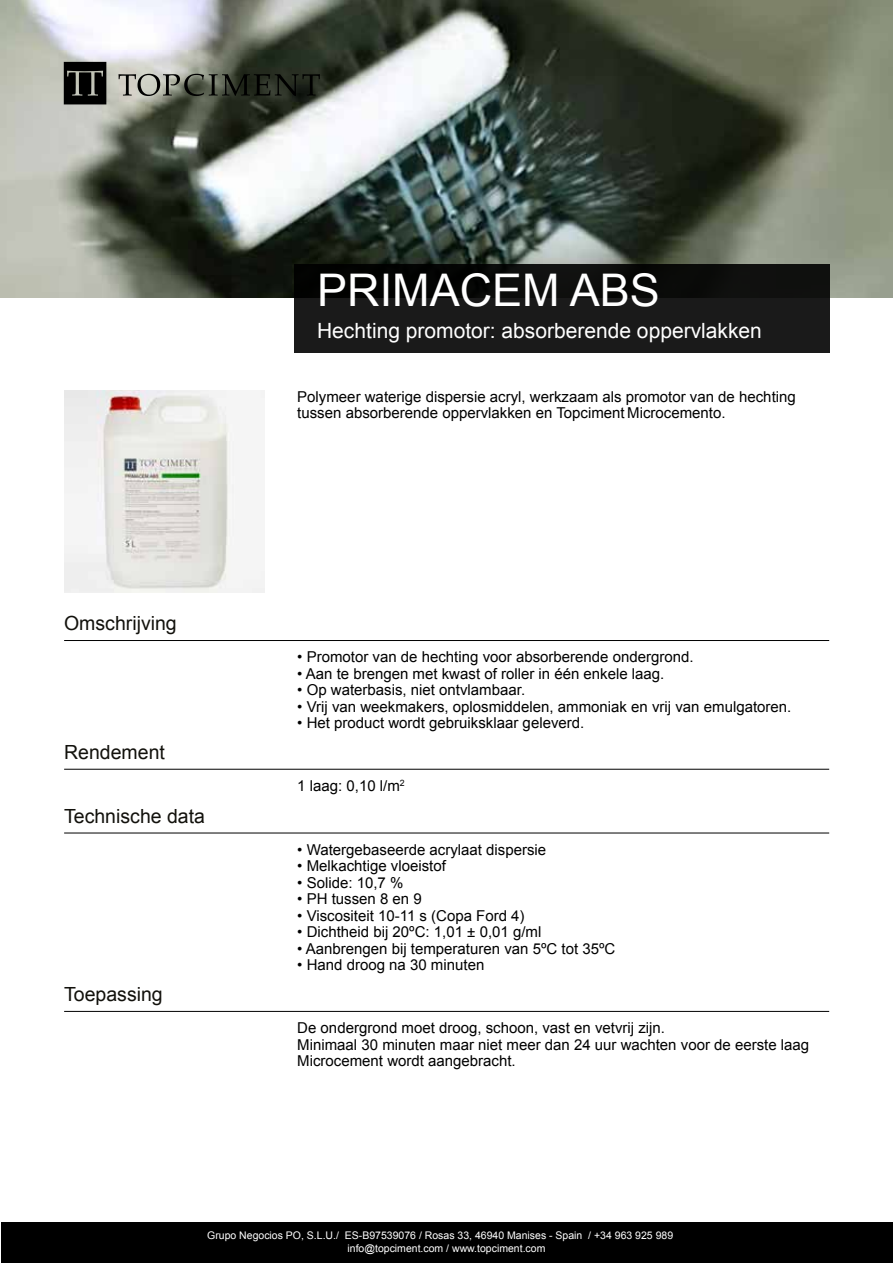
<style>
.page{position:relative;width:893px;height:1263px;background:#fff}
.page>*{position:absolute;margin:0;border:0;box-sizing:border-box;transform-origin:0 0}
.t1{font:45px "Arial";color:#fff}
.t2{font:21px "Arial";color:#fff}
.t3{font:19.5px "Arial";color:#12110c}
.t4{font:15px/16.5px "Arial";color:#000}
.t5{font:10.5px "Arial";color:#fff}
</style>
<div class="page">
<div style="left:1px;top:1222px;width:892px;height:41px;background:#000"></div>
<img style="left:64px;top:391px;width:201px;height:201px">
<img style="left:0;top:0;width:893px;height:298px">
<div style="left:294px;top:264px;width:535px;height:88px;background:linear-gradient(to bottom,#070807,#1f1f20)"></div>
<svg style="left:118px;top:74px;width:202px;height:22px"></svg>
<svg style="left:64px;top:62px;width:42px;height:42px"></svg>
<hr style="left:64px;top:640px;width:765px;height:1px;background:#000">
<hr style="left:64px;top:769px;width:765px;height:1px;background:#000">
<hr style="left:64px;top:833px;width:765px;height:1px;background:#000">
<hr style="left:64px;top:1011px;width:765px;height:1px;background:#000">
<h1 class="t1" style="left:317px;top:261px;width:344px">PRIMACEM ABS</h1>
<h2 class="t2" style="left:317px;top:317px;width:446px">Hechting promotor: absorberende oppervlakken</h2>
<h3 class="t3" style="left:64px;top:610px;width:114px">Omschrijving</h3>
<h3 class="t3" style="left:64px;top:739px;width:102px">Rendement</h3>
<h3 class="t3" style="left:64px;top:803px;width:142px">Technische data</h3>
<h3 class="t3" style="left:64px;top:981px;width:100px">Toepassing</h3>
<p class="t4" style="left:297px;top:388px;width:500px">Polymeer waterige dispersie acryl, werkzaam als promotor van de hechting tussen absorberende oppervlakken en Topciment Microcemento.</p>
<p class="t4" style="left:297px;top:649px;width:398px">• Promotor van de hechting voor absorberende ondergrond.</p>
<p class="t4" style="left:297px;top:665px;width:369px">• Aan te brengen met kwast of roller in één enkele laag.</p>
<p class="t4" style="left:297px;top:682px;width:229px">• Op waterbasis, niet ontvlambaar.</p>
<p class="t4" style="left:297px;top:698px;width:496px">• Vrij van weekmakers, oplosmiddelen, ammoniak en vrij van emulgatoren.</p>
<p class="t4" style="left:297px;top:715px;width:289px">• Het product wordt gebruiksklaar geleverd.</p>
<p class="t4" style="left:297px;top:778px;width:109px">1 laag: 0,10 l/m<sup>2</sup></p>
<p class="t4" style="left:297px;top:841px;width:250px">• Watergebaseerde acrylaat dispersie</p>
<p class="t4" style="left:297px;top:858px;width:150px">• Melkachtige vloeistof</p>
<p class="t4" style="left:297px;top:874px;width:108px">• Solide: 10,7 %</p>
<p class="t4" style="left:297px;top:891px;width:126px">• PH tussen 8 en 9</p>
<p class="t4" style="left:297px;top:907px;width:229px">• Viscositeit 10-11 s (Copa Ford 4)</p>
<p class="t4" style="left:297px;top:924px;width:246px">• Dichtheid bij 20ºC: 1,01 ± 0,01 g/ml</p>
<p class="t4" style="left:297px;top:940px;width:320px">• Aanbrengen bij temperaturen van 5ºC tot 35ºC</p>
<p class="t4" style="left:297px;top:957px;width:189px">• Hand droog na 30 minuten</p>
<p class="t4" style="left:297px;top:1020px;width:513px">De ondergrond moet droog, schoon, vast en vetvrij zijn.<br>Minimaal 30 minuten maar niet meer dan 24 uur wachten voor de eerste laag<br>Microcement wordt aangebracht.</p>
<p class="t5" style="left:207px;top:1228px;width:468px">Grupo Negocios PO, S.L.U./ ES-B97539076 / Rosas 33, 46940 Manises - Spain / +34 963 925 989</p>
<p class="t5" style="left:347px;top:1241px;width:199px">info@topciment.com / www.topciment.com</p>
</div>
